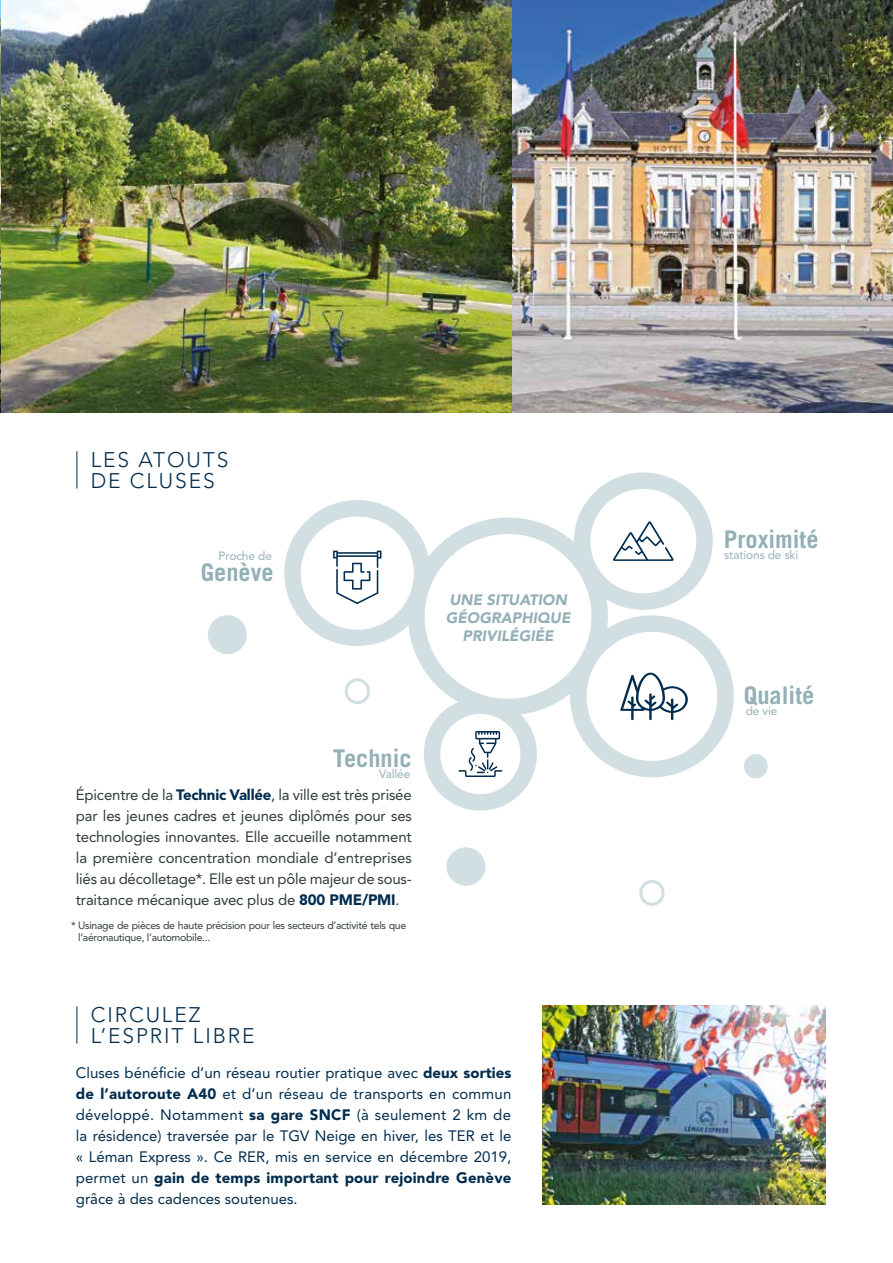
<style>
.page{position:relative;width:893px;height:1263px;background:#fff}
.page>*{position:absolute;margin:0;border:0;box-sizing:border-box;transform-origin:0 0}
.t1{font:700 24.3px "Trade Gothic";color:#94b0b7}
.t2{font:300 21px/21px "Avenir LT Std";letter-spacing:.09em;color:#022c4d}
.t3{font:15px/21px "Avenir LT Std";color:#022c4d;text-align:justify}
.t4{font:15px/21px "Avenir LT Std";letter-spacing:-.01em;color:#303b3b;text-align:justify}
.t5{font:italic 900 15px/18px "Avenir LT Std";color:#94b0b7;text-align:center}
.t6{font:11.85px "Avenir LT Std";letter-spacing:-.01em;color:#94b0b7}
.t7{font:10.5px/12px "Avenir LT Std";letter-spacing:-.03em;color:#303b3b}
.s1{font-weight:900;color:#022c4d}
.s2{font-weight:900}
</style>
<div class="page">
<img style="left:0;top:0;width:1px;height:196px">
<img style="left:542px;top:1005px;width:283px;height:200px">
<hr style="left:77px;top:1006px;width:1px;height:38px;background:#022c4d">
<hr style="left:77px;top:451px;width:1px;height:37px;background:#022c4d">
<svg style="left:284px;top:472px;width:450px;height:339px"></svg>
<div style="left:208px;top:615px;width:39px;height:39px;background:#d2dfe2;border-radius:50%"></div>
<div style="left:446px;top:847px;width:40px;height:39px;background:#d2dfe2;border-radius:50%"></div>
<div style="left:744px;top:754px;width:24px;height:24px;background:#d2dfe2;border-radius:50%"></div>
<div style="left:345px;top:678px;width:25px;height:26px;border:3px solid #d2dfe2;border-radius:50%"></div>
<div style="left:639px;top:880px;width:26px;height:26px;border:3px solid #d2dfe2;border-radius:50%"></div>
<img style="left:1px;top:0;width:892px;height:412px">
<h2 class="t2" style="left:91px;top:449px;width:139px">LES ATOUTS<br>DE CLUSES</h2>
<p class="t6" style="left:219px;top:549px;width:55px">Proche de</p>
<h1 class="t1" style="left:201px;top:558px;width:75px">Genève</h1>
<p class="t5" style="left:446px;top:591px;width:126px">UNE SITUATION<br>GÉOGRAPHIQUE<br>PRIVILÉGIÉE</p>
<h1 class="t1" style="left:333px;top:743px;width:80px">Technic</h1>
<p class="t6" style="left:379px;top:767px;width:33px">Vallée</p>
<p class="t4" style="left:76px;top:784px;width:338px">Épicentre de la <span class="s1">Technic Vallée</span>, la ville est très prisée par les jeunes cadres et jeunes diplômés pour ses technologies innovantes. Elle accueille notamment la première concentration mondiale d’entreprises liés au décolletage*. Elle est un pôle majeur de sous&shy;traitance mécanique avec plus de <span class="s1">800 PME/PMI</span>.</p>
<p class="t7" style="left:78px;top:919px;width:330px;text-indent:-7px">* Usinage de pièces de haute précision pour les secteurs d’activité tels que l’aéronautique, l’automobile...</p>
<h2 class="t2" style="left:91px;top:1004px;width:165px">CIRCULEZ<br>L’ESPRIT LIBRE</h2>
<p class="t3" style="left:76px;top:1062px;width:437px">Cluses bénéficie d’un réseau routier pratique avec <span class="s2">deux sorties de l’autoroute A40</span> et d’un réseau de transports en commun développé. Notamment <span class="s2">sa gare SNCF</span> (à seulement 2 km de la résidence) traversée par le TGV Neige en hiver, les TER et le « Léman Express ». Ce RER, mis en service en décembre 2019, permet un <span class="s2">gain de temps important pour rejoindre Genève </span>grâce à des cadences soutenues.</p>
<h1 class="t1" style="left:724px;top:524px;width:96px">Proximité</h1>
<p class="t6" style="left:724px;top:548px;width:76px">stations de ski</p>
<h1 class="t1" style="left:744px;top:680px;width:72px">Qualité</h1>
<p class="t6" style="left:746px;top:704px;width:33px">de vie</p>
</div>
